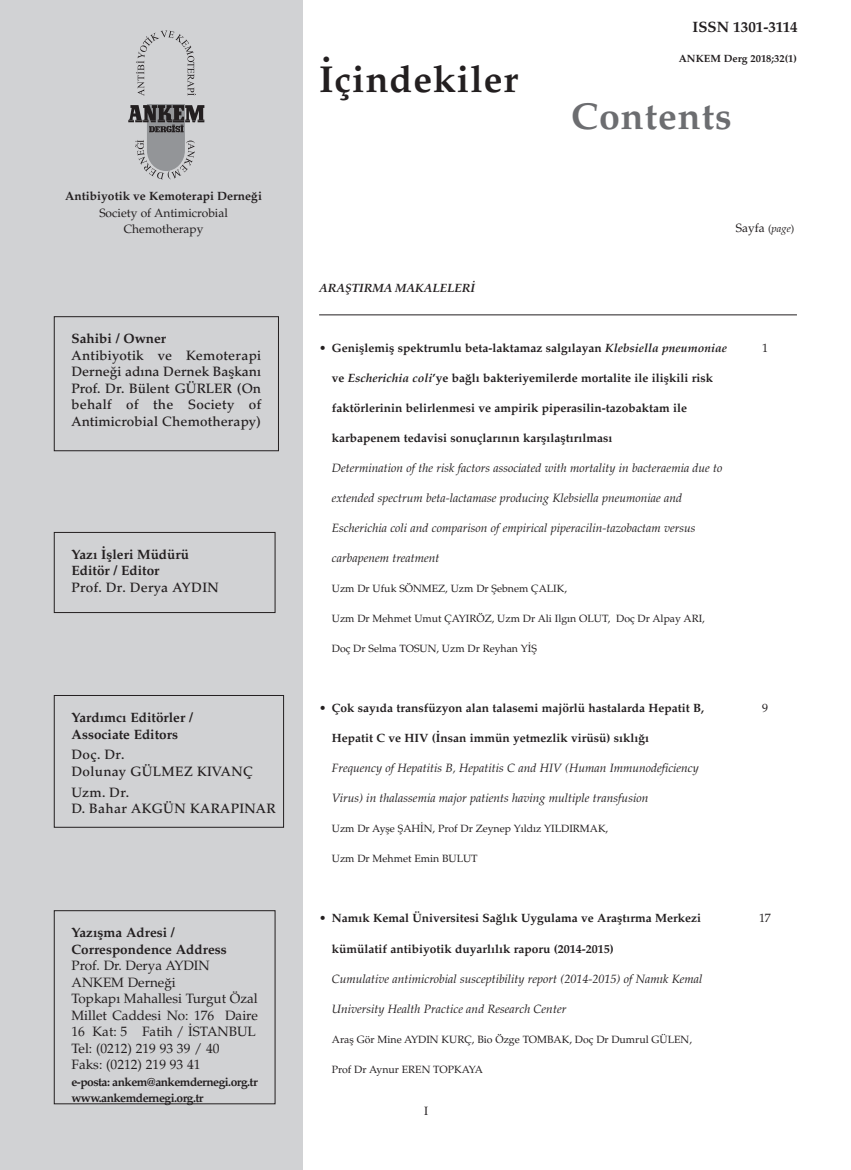
<style>
.page{position:relative;width:851px;height:1170px;background:#fff}
.page>*{position:absolute;margin:0;border:0;box-sizing:border-box;transform-origin:0 0}
.t1{font:700 37.5px "Palatino LT Std";letter-spacing:.025em;color:#231f20}
.t2{font:700 37.5px "Palatino LT Std";letter-spacing:.025em;color:#6c6d70}
.t3{font:700 15px "Palatino LT Std";color:#231f20}
.t4{font:500 13.5px/16.5px "Palatino LT Std";letter-spacing:.025em;color:#231f20}
.t5{font:13.5px/16.5px "Palatino LT Std";color:#231f20}
.t6{font:700 13.5px/16.5px "Palatino LT Std";color:#231f20}
.t7{font:700 12px "Palatino LT Std";color:#231f20}
.t8{font:italic 12px "Palatino LT Std";color:#231f20}
.t9{font:700 12px/16.5px "Palatino LT Std";letter-spacing:-.045em;color:#231f20}
.t10{font:12px/16.5px "Palatino LT Std";color:#231f20;text-align:center}
.t11{font:italic 700 12px "Palatino LT Std";color:#231f20}
.t12{font:10.5px "Palatino LT Std";color:#231f20}
.t13{font:700 10.5px "Palatino LT Std";color:#231f20}
.s1{font-size:10.5px}
.s2{font-style:italic;font-size:10.5px}
.s3{font-style:italic}
.s4{font-weight:400}
</style>
<div class="page">
<div style="left:0;top:0;width:302px;height:1169px;background:#d1d2d4"></div>
<div style="left:54px;top:316px;width:225px;height:135px;border:1px solid #231f20"></div>
<div style="left:54px;top:532px;width:221px;height:80px;border:1px solid #231f20"></div>
<div style="left:54px;top:695px;width:230px;height:132px;border:1px solid #231f20"></div>
<div style="left:54px;top:910px;width:221px;height:193px;border:1px solid #231f20"></div>
<hr style="left:319px;top:314px;width:477px;height:1px;background:#231f20">
<svg style="left:128px;top:30px;width:76px;height:149px"></svg>
<p class="t7" style="left:65px;top:189px;width:198px">Antibiyotik ve Kemoterapi Derneği</p>
<p class="t10" style="left:99px;top:205px;width:130px">Society of Antimicrobial<br>Chemotherapy</p>
<p class="t6" style="left:71px;top:330px;width:96px">Sahibi / Owner</p>
<p class="t4" style="left:71px;top:347px;width:191px;text-align:justify">Antibiyotik ve Kemoterapi Derneği adına Dernek Başkanı Prof. Dr. Bülent GÜRLER (On behalf of the Society of Antimicrobial Chemotherapy)</p>
<p class="t6" style="left:71px;top:546px;width:119px">Yazı İşleri Müdürü<br>Editör / Editor</p>
<p class="t4" style="left:71px;top:579px;width:149px">Prof. Dr. Derya AYDIN</p>
<p class="t6" style="left:71px;top:709px;width:123px">Yardımcı Editörler /<br>Associate Editors</p>
<p class="t4" style="left:71px;top:746px;width:183px">Doç. Dr.<br>Dolunay GÜLMEZ KIVANÇ</p>
<p class="t4" style="left:71px;top:783px;width:206px">Uzm. Dr.<br>D. Bahar AKGÜN KARAPINAR</p>
<p class="t6" style="left:71px;top:924px;width:157px">Yazışma Adresi /<br>Correspondence Address</p>
<p class="t5" style="left:71px;top:957px;width:188px">Prof. Dr. Derya AYDIN<br>ANKEM Derneği<br>Topkapı Mahallesi Turgut Özal<br>Millet Caddesi No: 176 Daire<br>16 Kat: 5 Fatih / İSTANBUL<br>Tel: (0212) 219 93 39 / 40<br>Faks: (0212) 219 93 41</p>
<p class="t9" style="left:71px;top:1073px;width:188px">e-posta: ankem@ankemdernegi.org.tr www.ankemdernegi.org.tr</p>
<h1 class="t1" style="left:319px;top:56px;width:200px">İçindekiler</h1>
<p class="t11" style="left:319px;top:281px;width:157px">ARAŞTIRMA MAKALELERİ</p>
<p class="t3" style="left:692px;top:18px;width:107px">ISSN 1301-3114</p>
<p class="t13" style="left:678px;top:52px;width:120px">ANKEM Derg 2018;32(1)</p>
<h1 class="t2" style="left:571px;top:94px;width:162px">Contents</h1>
<p class="t10" style="left:735px;top:220px;width:60px">Sayfa <span class="s1">(</span><span class="s2">page</span><span class="s1">)</span></p>
<p class="t7" style="left:319px;top:341px;width:409px">• Genişlemiş spektrumlu beta-laktamaz salgılayan <span class="s3">Klebsiella pneumoniae</span></p>
<p class="t7" style="left:332px;top:371px;width:382px">ve <span class="s3">Escherichia coli</span>’ye bağlı bakteriyemilerde mortalite ile ilişkili risk</p>
<p class="t7" style="left:332px;top:401px;width:357px">faktörlerinin belirlenmesi ve ampirik piperasilin-tazobaktam ile</p>
<p class="t7" style="left:332px;top:431px;width:282px">karbapenem tedavisi sonuçlarının karşılaştırılması</p>
<p class="t8" style="left:332px;top:461px;width:392px">Determination of the risk factors associated with mortality in bacteraemia due to</p>
<p class="t8" style="left:332px;top:491px;width:352px">extended spectrum beta-lactamase producing Klebsiella pneumoniae and</p>
<p class="t8" style="left:332px;top:521px;width:365px">Escherichia coli and comparison of empirical piperacilin-tazobactam versus</p>
<p class="t8" style="left:332px;top:551px;width:109px">carbapenem treatment</p>
<p class="t12" style="left:332px;top:582px;width:237px">Uzm Dr Ufuk SÖNMEZ, Uzm Dr Şebnem ÇALIK,</p>
<p class="t12" style="left:332px;top:612px;width:374px">Uzm Dr Mehmet Umut ÇAYIRÖZ, Uzm Dr Ali Ilgın OLUT, Doç Dr Alpay ARI,</p>
<p class="t12" style="left:332px;top:642px;width:206px">Doç Dr Selma TOSUN, Uzm Dr Reyhan YİŞ</p>
<p class="t7" style="left:319px;top:701px;width:386px"><span class="s4">•</span> Çok sayıda transfüzyon alan talasemi majörlü hastalarda Hepatit B,</p>
<p class="t7" style="left:332px;top:731px;width:319px">Hepatit C ve HIV (İnsan immün yetmezlik virüsü) sıklığı</p>
<p class="t8" style="left:332px;top:761px;width:368px">Frequency of Hepatitis B, Hepatitis C and HIV (Human Immunodeficiency</p>
<p class="t8" style="left:332px;top:791px;width:318px">Virus) in thalassemia major patients having multiple transfusion</p>
<p class="t12" style="left:332px;top:822px;width:278px">Uzm Dr Ayşe ŞAHİN, Prof Dr Zeynep Yıldız YILDIRMAK,</p>
<p class="t12" style="left:332px;top:852px;width:147px">Uzm Dr Mehmet Emin BULUT</p>
<p class="t7" style="left:319px;top:911px;width:383px"><span class="s4">•</span> Namık Kemal Üniversitesi Sağlık Uygulama ve Araştırma Merkezi</p>
<p class="t7" style="left:332px;top:941px;width:283px">kümülatif antibiyotik duyarlılık raporu (2014-2015)</p>
<p class="t8" style="left:332px;top:971px;width:372px">Cumulative antimicrobial susceptibility report (2014-2015) of Namık Kemal</p>
<p class="t8" style="left:332px;top:1001px;width:236px">University Health Practice and Research Center</p>
<p class="t12" style="left:332px;top:1032px;width:361px">Araş Gör Mine AYDIN KURÇ, Bio Özge TOMBAK, Doç Dr Dumrul GÜLEN,</p>
<p class="t12" style="left:332px;top:1062px;width:153px">Prof Dr Aynur EREN TOPKAYA</p>
<p class="t10" style="left:424px;top:1102px;width:6px">I</p>
<p class="t10" style="left:762px;top:340px;width:7px">1</p>
<p class="t10" style="left:762px;top:700px;width:7px">9</p>
<p class="t10" style="left:759px;top:910px;width:13px">17</p>
</div>
